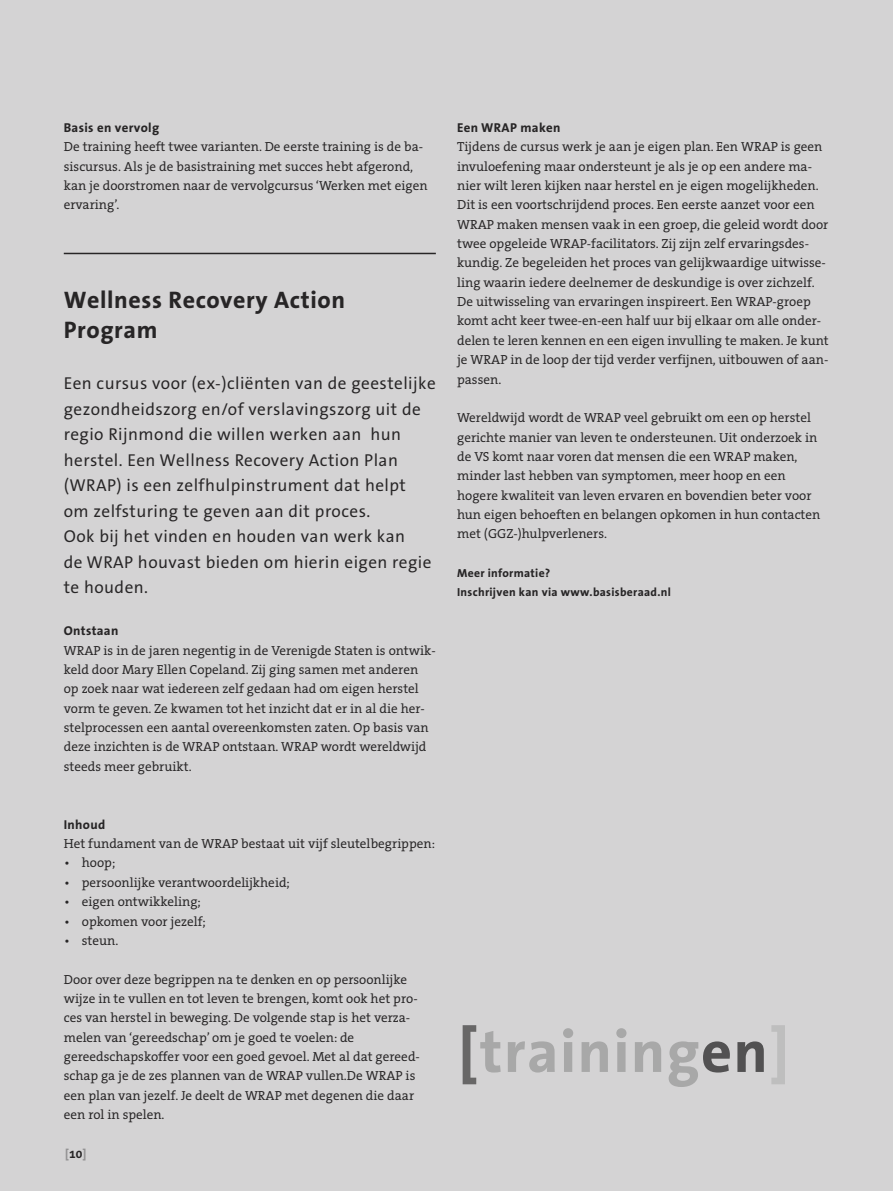
<style>
.page{position:relative;width:893px;height:1191px;background:#d4d3d4}
.page>*{position:absolute;margin:0;border:0;box-sizing:border-box;transform-origin:0 0}
.t1{font:700 60px "The Sans Office";letter-spacing:.025em;color:#a8a8a8}
.t2{font:700 24px/30px "The Sans Office";letter-spacing:.025em;color:#272526}
.t3{font:17.25px/25.5px "The Sans Office";letter-spacing:.025em;color:#272526}
.t4{font:13.2px/19.4px "The Serif Office";color:#272526}
.t5{font:700 12.9px "The Sans Office";letter-spacing:.025em;color:#272526}
.t6{font:700 12px "The Sans Office";color:#939293}
.t7{font:700 11.7px "The Sans Office";letter-spacing:.025em;color:#272526}
.s1{color:#272526}
.s2{color:#686767}
.s3{color:#525152}
.s4{color:#bebebe}
</style>
<div class="page">
<hr style="left:64px;top:253px;width:372px;height:1px;background:#272526">
<p class="t5" style="left:64px;top:122px;width:97px">Basis en vervolg</p>
<p class="t4" style="left:64px;top:138px;width:365px">De training heeft twee varianten. De eerste training is de ba&shy;siscursus. Als je de basistraining met succes hebt afgerond, kan je doorstromen naar de vervolgcursus ‘Werken met eigen ervaring’.</p>
<p class="t2" style="left:64px;top:287px;width:283px">Wellness Recovery Action<br>Program</p>
<p class="t3" style="left:64px;top:372px;width:374px">Een cursus voor (ex-)cliënten van de geestelijke gezondheidszorg en/of verslavingszorg uit de regio Rijnmond die willen werken aan hun herstel. Een Wellness Recovery Action Plan (WRAP) is een zelfhulpinstrument dat helpt<br>om zelfsturing te geven aan dit proces.</p>
<p class="t3" style="left:64px;top:525px;width:343px">Ook bij het vinden en houden van werk kan</p>
<p class="t3" style="left:64px;top:551px;width:369px">de WRAP houvast bieden om hierin eigen regie te houden.</p>
<p class="t5" style="left:64px;top:626px;width:56px">Ontstaan</p>
<p class="t4" style="left:64px;top:641px;width:374px">WRAP is in de jaren negentig in de Verenigde Staten is ontwik&shy;keld door Mary Ellen Copeland. Zij ging samen met anderen op zoek naar wat iedereen zelf gedaan had om eigen herstel vorm te geven. Ze kwamen tot het inzicht dat er in al die her&shy;stelprocessen een aantal overeenkomsten zaten. Op basis van deze inzichten is de WRAP ontstaan. WRAP wordt wereldwijd steeds meer gebruikt.</p>
<p class="t5" style="left:64px;top:819px;width:43px">Inhoud</p>
<p class="t4" style="left:64px;top:835px;width:373px">Het fundament van de WRAP bestaat uit vijf sleutelbegrippen:</p>
<p class="t4" style="left:64px;top:854px;width:53px">• hoop;</p>
<p class="t4" style="left:64px;top:874px;width:228px">• persoonlijke verantwoordelijkheid;</p>
<p class="t4" style="left:64px;top:893px;width:139px">• eigen ontwikkeling;</p>
<p class="t4" style="left:64px;top:912px;width:144px">• opkomen voor jezelf;</p>
<p class="t4" style="left:64px;top:932px;width:56px">• steun.</p>
<p class="t4" style="left:64px;top:970px;width:358px">Door over deze begrippen na te denken en op persoonlijke wijze in te vullen en tot leven te brengen, komt ook het pro&shy;ces van herstel in beweging. De volgende stap is het verza&shy;melen van ‘gereedschap’ om je goed te voelen: de gereedschapskoffer voor een goed gevoel. Met al dat gereed&shy;schap ga je de zes plannen van de WRAP vullen.De WRAP is een plan van jezelf. Je deelt de WRAP met degenen die daar een rol in spelen.</p>
<p class="t6" style="left:65px;top:1149px;width:23px">[<span class="s1">10</span>]</p>
<p class="t5" style="left:457px;top:122px;width:105px">Een WRAP maken</p>
<p class="t4" style="left:457px;top:138px;width:373px">Tijdens de cursus werk je aan je eigen plan. Een WRAP is geen invuloefening maar ondersteunt je als je op een andere ma&shy;nier wilt leren kijken naar herstel en je eigen mogelijkheden.<br>Dit is een voortschrijdend proces. Een eerste aanzet voor een WRAP maken mensen vaak in een groep, die geleid wordt door twee opgeleide WRAP-facilitators. Zij zijn zelf ervaringsdes&shy;kundig. Ze begeleiden het proces van gelijkwaardige uitwisse&shy;ling waarin iedere deelnemer de deskundige is over zichzelf.<br>De uitwisseling van ervaringen inspireert. Een WRAP-groep komt acht keer twee-en-een half uur bij elkaar om alle onder&shy;delen te leren kennen en een eigen invulling te maken. Je kunt je WRAP in de loop der tijd verder verfijnen, uitbouwen of aan&shy;passen.</p>
<p class="t4" style="left:457px;top:409px;width:362px">Wereldwijd wordt de WRAP veel gebruikt om een op herstel gerichte manier van leven te ondersteunen. Uit onderzoek in de VS komt naar voren dat mensen die een WRAP maken,</p>
<p class="t4" style="left:457px;top:467px;width:330px">minder last hebben van symptomen, meer hoop en een</p>
<p class="t4" style="left:457px;top:487px;width:365px">hogere kwaliteit van leven ervaren en bovendien beter voor hun eigen behoeften en belangen opkomen in hun contacten met (GGZ-)hulpverleners.</p>
<p class="t7" style="left:457px;top:568px;width:95px">Meer informatie?</p>
<p class="t7" style="left:457px;top:588px;width:215px">Inschrijven kan via www.basisberaad.nl</p>
<p class="t1" style="left:459px;top:1028px;width:332px"><span class="s2">[</span>training<span class="s3">en</span><span class="s4">]</span></p>
</div>
